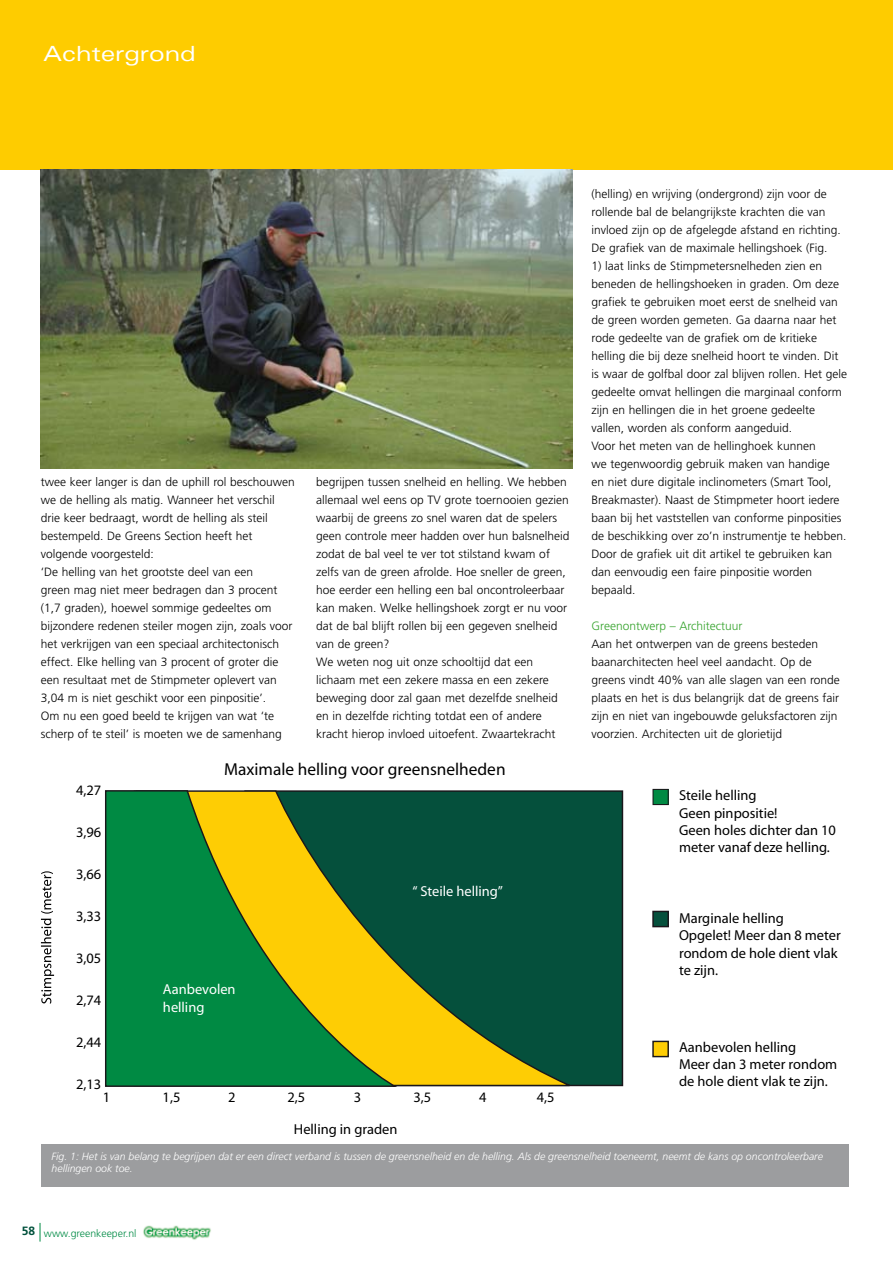
<style>
.page{position:relative;width:893px;height:1263px;background:#fff}
.page>*{position:absolute;margin:0;border:0;box-sizing:border-box;transform-origin:0 0}
.t1{font:expanded 21px "Univers";color:#fff}
.t2{font:17.4px "Myriad";color:#000}
.t3{font:14.4px/17.4px "Myriad";color:#000}
.t4{font:14.4px/17.4px "Myriad";color:#fff}
.t5{font:300 12px/18px "Frutiger";color:#000}
.t6{font:300 12px "Frutiger";color:#35a32c}
.t7{font:italic 300 10.5px/12.6px "Frutiger";color:#fff}
.t8{font:300 10.5px "Frutiger";color:#008b45}
.s1{font-weight:700;font-size:12px;color:#00513c}
</style>
<div class="page">
<img style="left:143px;top:1225px;width:68px;height:15px">
<svg style="left:40px;top:1223px;width:1px;height:18px"></svg>
<div style="left:0;top:0;width:893px;height:170px;background:#fecc00"></div>
<img style="left:41px;top:169px;width:531px;height:299px">
<div style="left:245px;top:791px;width:377px;height:294px;background:#05503c"></div>
<svg style="left:396px;top:790px;width:180px;height:297px"></svg>
<svg style="left:105px;top:790px;width:291px;height:297px;background:#4e932d"></svg>
<svg style="left:41px;top:871px;width:13px;height:133px"></svg>
<div style="left:653px;top:789px;width:15px;height:15px;background:#008a43"></div>
<div style="left:652px;top:789px;width:17px;height:16px;border:1px solid #1a171b"></div>
<div style="left:653px;top:911px;width:15px;height:15px;background:#05503c"></div>
<div style="left:652px;top:911px;width:17px;height:16px;border:1px solid #1a171b"></div>
<div style="left:653px;top:1041px;width:15px;height:15px;background:#fecd04"></div>
<div style="left:652px;top:1041px;width:17px;height:16px;border:1px solid #1a171b"></div>
<div style="left:41px;top:1144px;width:808px;height:42px;background:#9c9d9f"></div>
<h1 class="t1" style="left:44px;top:41px;width:154px">Achtergrond</h1>
<p class="t5" style="left:41px;top:473px;width:255px">twee keer langer is dan de uphill rol beschouwen we de helling als matig. Wanneer het verschil drie keer bedraagt, wordt de helling als steil bestempeld. De Greens Section heeft het volgende voorgesteld:<br>‘De helling van het grootste deel van een<br>green mag niet meer bedragen dan 3 procent (1,7 graden), hoewel sommige gedeeltes om bijzondere redenen steiler mogen zijn, zoals voor het verkrijgen van een speciaal architectonisch effect. Elke helling van 3 procent of groter die een resultaat met de Stimpmeter oplevert van 3,04 m is niet geschikt voor een pinpositie’.<br>Om nu een goed beeld te krijgen van wat ‘te scherp of te steil’ is moeten we de samenhang</p>
<p class="t5" style="left:316px;top:473px;width:255px">begrijpen tussen snelheid en helling. We hebben allemaal wel eens op TV grote toernooien gezien waarbij de greens zo snel waren dat de spelers geen controle meer hadden over hun balsnelheid zodat de bal veel te ver tot stilstand kwam of zelfs van de green afrolde. Hoe sneller de green, hoe eerder een helling een bal oncontroleerbaar kan maken. Welke hellingshoek zorgt er nu voor dat de bal blijft rollen bij een gegeven snelheid van de green?<br>We weten nog uit onze schooltijd dat een lichaam met een zekere massa en een zekere beweging door zal gaan met dezelfde snelheid en in dezelfde richting totdat een of andere kracht hierop invloed uitoefent. Zwaartekracht</p>
<p class="t3" style="left:76px;top:782px;width:27px">4,27</p>
<p class="t3" style="left:76px;top:824px;width:27px">3,96</p>
<p class="t3" style="left:76px;top:866px;width:27px">3,66</p>
<p class="t3" style="left:76px;top:908px;width:27px">3,33</p>
<p class="t3" style="left:76px;top:950px;width:27px">3,05</p>
<p class="t3" style="left:76px;top:992px;width:27px">2,74</p>
<p class="t3" style="left:76px;top:1034px;width:27px">2,44</p>
<p class="t3" style="left:76px;top:1076px;width:27px">2,13</p>
<p class="t3" style="left:103px;top:1089px;width:9px">1</p>
<h2 class="t2" style="left:224px;top:760px;width:283px">Maximale helling voor greensnelheden</h2>
<p class="t4" style="left:163px;top:981px;width:74px">Aanbevolen helling</p>
<p class="t4" style="left:412px;top:883px;width:92px">“ Steile helling”</p>
<p class="t3" style="left:163px;top:1089px;width:19px">1,5</p>
<p class="t3" style="left:228px;top:1089px;width:9px">2</p>
<p class="t3" style="left:287px;top:1089px;width:19px">2,5</p>
<p class="t3" style="left:354px;top:1089px;width:9px">3</p>
<p class="t3" style="left:413px;top:1089px;width:19px">3,5</p>
<p class="t3" style="left:479px;top:1089px;width:9px">4</p>
<p class="t3" style="left:537px;top:1089px;width:19px">4,5</p>
<p class="t3" style="left:294px;top:1121px;width:105px">Helling in graden</p>
<p class="t5" style="left:592px;top:185px;width:251px">(helling) en wrijving (ondergrond) zijn voor de rollende bal de belangrijkste krachten die van invloed zijn op de afgelegde afstand en richting.<br>De grafiek van de maximale hellingshoek (Fig.</p>
<p class="t5" style="left:592px;top:257px;width:257px">1) laat links de Stimpmetersnelheden zien en beneden de hellingshoeken in graden. Om deze grafiek te gebruiken moet eerst de snelheid van de green worden gemeten. Ga daarna naar het rode gedeelte van de grafiek om de kritieke helling die bij deze snelheid hoort te vinden. Dit is waar de golfbal door zal blijven rollen. Het gele gedeelte omvat hellingen die marginaal conform zijn en hellingen die in het groene gedeelte vallen, worden als conform aangeduid.<br>Voor het meten van de hellinghoek kunnen<br>we tegenwoordig gebruik maken van handige<br>en niet dure digitale inclinometers (Smart Tool, Breakmaster). Naast de Stimpmeter hoort iedere baan bij het vaststellen van conforme pinposities de beschikking over zo’n instrumentje te hebben.<br>Door de grafiek uit dit artikel te gebruiken kan dan eenvoudig een faire pinpositie worden bepaald.</p>
<p class="t6" style="left:592px;top:619px;width:152px">Greenontwerp – Architectuur</p>
<p class="t5" style="left:592px;top:635px;width:250px">Aan het ontwerpen van de greens besteden baanarchitecten heel veel aandacht. Op de greens vindt 40% van alle slagen van een ronde plaats en het is dus belangrijk dat de greens fair zijn en niet van ingebouwde geluksfactoren zijn voorzien. Architecten uit de glorietijd</p>
<p class="t3" style="left:679px;top:787px;width:159px">Steile helling<br>Geen pinpositie!<br>Geen holes dichter dan 10 meter vanaf deze helling.</p>
<p class="t3" style="left:679px;top:910px;width:163px">Marginale helling<br>Opgelet! Meer dan 8 meter rondom de hole dient vlak te zijn.</p>
<p class="t3" style="left:679px;top:1039px;width:160px">Aanbevolen helling<br>Meer dan 3 meter rondom de hole dient vlak te zijn.</p>
<p class="t7" style="left:52px;top:1149px;width:773px">Fig. 1: Het is van belang te begrijpen dat er een direct verband is tussen de greensnelheid en de helling. Als de greensnelheid toeneemt, neemt de kans op oncontroleerbare hellingen ook toe.</p>
<p class="t8" style="left:22px;top:1227px;width:116px"><span class="s1">58</span> www.greenkeeper.nl</p>
</div>
